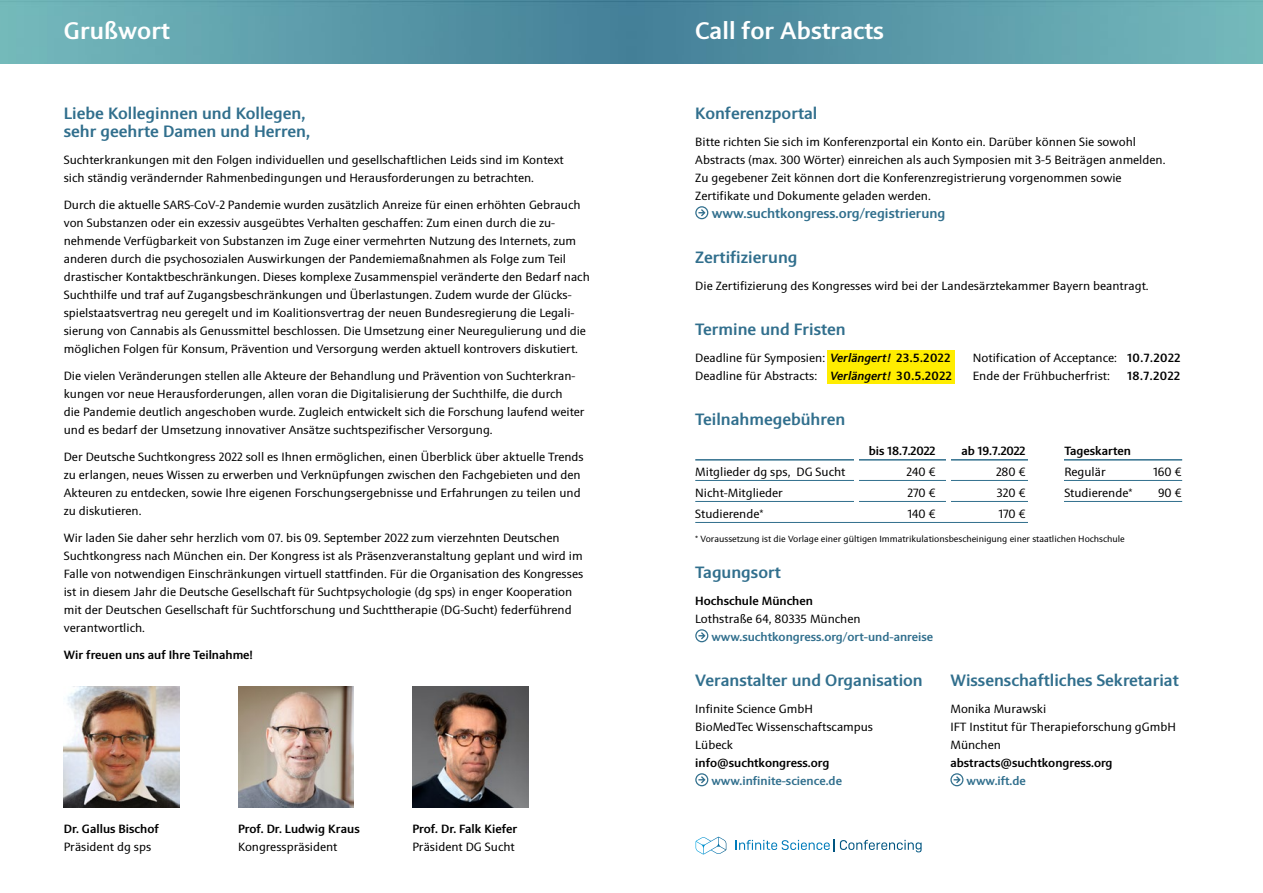
<style>
.page{position:relative;width:1263px;height:893px;background:#fff}
.page>*{position:absolute;margin:0;border:0;box-sizing:border-box;transform-origin:0 0}
.t1{font:500 24px "Sinova Std";color:#fff}
.Headlineebene_2{font:500 16.5px/18px "Sinova Std";color:#316f8d}
.t2{font:500 13.5px "Sinova Std";color:#316f8d}
.Fließtext{font:12px/18px "Sinova Std";color:#000}
.Fließtext-2{font:500 12px "Sinova Std";color:#000}
.t3{font:500 12px "Sinova Std";color:#316f8d}
.Headlineebene_3{font:500 12px "Sinova Std";color:#000}
.Headlineebene_2-2{font:9px "Sinova Std";color:#000}
.s1{font-weight:500;font-style:italic}
.s2{font-weight:500}
</style>
<div class="page">
<div style="left:828px;top:350px;width:127px;height:34px;background:#ffed00"></div>
<img style="left:631px;top:0;width:632px;height:64px">
<div style="left:0;top:0;width:631px;height:64px;background:linear-gradient(to right,#75babc,#437f98)"></div>
<hr style="left:695px;top:459px;width:487px;height:2px;background:#316f8d">
<hr style="left:695px;top:480px;width:487px;height:1px;background:#316f8d">
<hr style="left:695px;top:501px;width:487px;height:1px;background:#316f8d">
<hr style="left:695px;top:522px;width:334px;height:1px;background:#316f8d">
<svg style="left:695px;top:206px;width:13px;height:13px"></svg>
<svg style="left:695px;top:629px;width:13px;height:13px"></svg>
<svg style="left:695px;top:773px;width:13px;height:13px"></svg>
<svg style="left:950px;top:773px;width:13px;height:13px"></svg>
<img style="left:64px;top:686px;width:115px;height:122px">
<img style="left:412px;top:686px;width:116px;height:122px">
<img style="left:238px;top:686px;width:116px;height:122px">
<div style="left:1029px;top:423px;width:35px;height:102px;background:#fff"></div>
<hr style="left:855px;top:428px;width:4px;height:82px;background:#fff">
<hr style="left:946px;top:428px;width:4px;height:82px;background:#fff">
<svg style="left:695px;top:837px;width:31px;height:17px"></svg>
<svg style="left:736px;top:839px;width:185px;height:13px"></svg>
<p class="t1" style="left:64px;top:17px;width:108px">Grußwort</p>
<p class="t1" style="left:695px;top:17px;width:190px">Call for Abstracts</p>
<p class="Headlineebene_2" style="left:64px;top:104px;width:248px">Liebe Kolleginnen und Kollegen, sehr geehrte Damen und Herren,</p>
<p class="Fließtext" style="left:64px;top:151px;width:501px">Suchterkrankungen mit den Folgen individuellen und gesellschaftlichen Leids sind im Kontext sich ständig verändernder Rahmenbedingungen und Herausforderungen zu betrachten.</p>
<p class="Fließtext" style="left:64px;top:196px;width:527px">Durch die aktuelle SARS-CoV-2 Pandemie wurden zusätzlich Anreize für einen erhöhten Gebrauch von Substanzen oder ein exzessiv ausgeübtes Verhalten geschaffen: Zum einen durch die zu&shy;nehmende Verfügbarkeit von Substanzen im Zuge einer vermehrten Nutzung des Internets, zum anderen durch die psychosozialen Auswirkungen der Pandemiemaßnahmen als Folge zum Teil drastischer Kontaktbeschränkungen. Dieses komplexe Zusammenspiel veränderte den Bedarf nach Suchthilfe und traf auf Zugangsbeschränkungen und Überlastungen. Zudem wurde der Glücks&shy;spielstaatsvertrag neu geregelt und im Koalitionsvertrag der neuen Bundesregierung die Legali&shy;sierung von Cannabis als Genussmittel beschlossen. Die Umsetzung einer Neuregulierung und die möglichen Folgen für Konsum, Prävention und Versorgung werden aktuell kontrovers diskutiert.</p>
<p class="Fließtext" style="left:64px;top:367px;width:522px">Die vielen Veränderungen stellen alle Akteure der Behandlung und Prävention von Suchterkran&shy;kungen vor neue Herausforderungen, allen voran die Digitalisierung der Suchthilfe, die durch<br>die Pandemie deutlich angeschoben wurde. Zugleich entwickelt sich die Forschung laufend weiter und es bedarf der Umsetzung innovativer Ansätze suchtspezifischer Versorgung.</p>
<p class="Fließtext" style="left:64px;top:448px;width:521px">Der Deutsche Suchtkongress 2022 soll es Ihnen ermöglichen, einen Überblick über aktuelle Trends zu erlangen, neues Wissen zu erwerben und Verknüpfungen zwischen den Fachgebieten und den Akteuren zu entdecken, sowie Ihre eigenen Forschungsergebnisse und Erfahrungen zu teilen und zu diskutieren.</p>
<p class="Fließtext" style="left:64px;top:529px;width:521px">Wir laden Sie daher sehr herzlich vom 07. bis 09. September 2022 zum vierzehnten Deutschen Suchtkongress nach München ein. Der Kongress ist als Präsenzveranstaltung geplant und wird im Falle von notwendigen Einschränkungen virtuell stattfinden. Für die Organisation des Kongresses ist in diesem Jahr die Deutsche Gesellschaft für Suchtpsychologie (dg sps) in enger Kooperation mit der Deutschen Gesellschaft für Suchtforschung und Suchttherapie (DG-Sucht) federführend verantwortlich.</p>
<p class="Fließtext-2" style="left:64px;top:648px;width:191px">Wir freuen uns auf Ihre Teilnahme!</p>
<p class="Headlineebene_3" style="left:64px;top:822px;width:97px">Dr. Gallus Bischof</p>
<p class="Fließtext" style="left:64px;top:838px;width:89px">Präsident dg sps</p>
<p class="Headlineebene_3" style="left:238px;top:822px;width:123px">Prof. Dr. Ludwig Kraus</p>
<p class="Fließtext" style="left:238px;top:838px;width:101px">Kongresspräsident</p>
<p class="Headlineebene_3" style="left:412px;top:822px;width:106px">Prof. Dr. Falk Kiefer</p>
<p class="Fließtext" style="left:412px;top:838px;width:104px">Präsident DG Sucht</p>
<p class="Headlineebene_2" style="left:695px;top:104px;width:124px">Konferenzportal</p>
<p class="Fließtext" style="left:695px;top:133px;width:472px">Bitte richten Sie sich im Konferenzportal ein Konto ein. Darüber können Sie sowohl Abstracts (max. 300 Wörter) einreichen als auch Symposien mit 3-5 Beiträgen anmelden.<br>Zu gegebener Zeit können dort die Konferenzregistrierung vorgenommen sowie Zertifikate und Dokumente geladen werden.</p>
<p class="t2" style="left:712px;top:205px;width:235px">www.suchtkongress.org/registrierung</p>
<p class="Headlineebene_2" style="left:695px;top:248px;width:104px">Zertifizierung</p>
<p class="Fließtext" style="left:695px;top:277px;width:455px">Die Zertifizierung des Kongresses wird bei der Landesärztekammer Bayern beantragt.</p>
<p class="Headlineebene_2" style="left:695px;top:320px;width:152px">Termine und Fristen</p>
<p class="Fließtext" style="left:695px;top:349px;width:256px">Deadline für Symposien: <span class="s1">Verlängert!</span> <span class="s2">23.5.2022</span></p>
<p class="Fließtext" style="left:973px;top:349px;width:209px">Notification of Acceptance: <span class="s2">10.7.2022</span></p>
<p class="Fließtext" style="left:695px;top:367px;width:258px">Deadline für Abstracts: <span class="s1">Verlängert!</span> <span class="s2">30.5.2022</span></p>
<p class="Fließtext" style="left:973px;top:367px;width:139px">Ende der Frühbucherfrist:</p>
<p class="Fließtext-2" style="left:1127px;top:369px;width:54px">18.7.2022</p>
<p class="Headlineebene_2" style="left:695px;top:410px;width:151px">Teilnahmegebühren</p>
<p class="Fließtext-2" style="left:869px;top:444px;width:68px">bis 18.7.2022</p>
<p class="Fließtext-2" style="left:961px;top:444px;width:65px">ab 19.7.2022</p>
<p class="Fließtext-2" style="left:1064px;top:444px;width:68px">Tageskarten</p>
<p class="Fließtext" style="left:695px;top:463px;width:152px">Mitglieder dg sps, DG Sucht</p>
<p class="Fließtext" style="left:906px;top:463px;width:30px">240 €</p>
<p class="Fließtext" style="left:996px;top:463px;width:31px">280 €</p>
<p class="Fließtext" style="left:1064px;top:463px;width:43px">Regulär</p>
<p class="Fließtext" style="left:1153px;top:463px;width:29px">160 €</p>
<p class="Fließtext" style="left:695px;top:484px;width:89px">Nicht-Mitglieder</p>
<p class="Fließtext" style="left:907px;top:484px;width:29px">270 €</p>
<p class="Fließtext" style="left:997px;top:484px;width:30px">320 €</p>
<p class="Fließtext" style="left:1064px;top:484px;width:70px">Studierende*</p>
<p class="Fließtext" style="left:1158px;top:484px;width:25px">90 €</p>
<p class="Fließtext" style="left:695px;top:505px;width:70px">Studierende*</p>
<p class="Fließtext" style="left:908px;top:505px;width:29px">140 €</p>
<p class="Fließtext" style="left:999px;top:505px;width:28px">170 €</p>
<p class="Headlineebene_2-2" style="left:695px;top:533px;width:431px">* Voraussetzung ist die Vorlage einer gültigen Immatrikulationsbescheinigung einer staatlichen Hochschule</p>
<p class="Headlineebene_2" style="left:695px;top:563px;width:87px">Tagungsort</p>
<p class="Fließtext-2" style="left:695px;top:594px;width:119px">Hochschule München</p>
<p class="Fließtext" style="left:695px;top:610px;width:167px">Lothstraße 64, 80335 München</p>
<p class="t3" style="left:711px;top:630px;width:223px">www.suchtkongress.org/ort-und-anreise</p>
<p class="Headlineebene_2" style="left:695px;top:671px;width:229px">Veranstalter und Organisation</p>
<p class="Headlineebene_2" style="left:950px;top:671px;width:230px">Wissenschaftliches Sekretariat</p>
<p class="Fließtext" style="left:695px;top:700px;width:119px">Infinite Science GmbH</p>
<p class="Fließtext" style="left:950px;top:700px;width:97px">Monika Murawski</p>
<p class="Fließtext" style="left:695px;top:718px;width:179px">BioMedTec Wissenschaftscampus</p>
<p class="Fließtext" style="left:950px;top:718px;width:227px">IFT Institut für Therapieforschung gGmbH</p>
<p class="Fließtext" style="left:695px;top:736px;width:39px">Lübeck</p>
<p class="Fließtext" style="left:950px;top:736px;width:52px">München</p>
<p class="Fließtext-2" style="left:695px;top:756px;width:136px">info@suchtkongress.org</p>
<p class="Fließtext-2" style="left:950px;top:756px;width:164px">abstracts@suchtkongress.org</p>
<p class="t3" style="left:711px;top:774px;width:132px">www.infinite-science.de</p>
<p class="t3" style="left:966px;top:774px;width:61px">www.ift.de</p>
</div>
